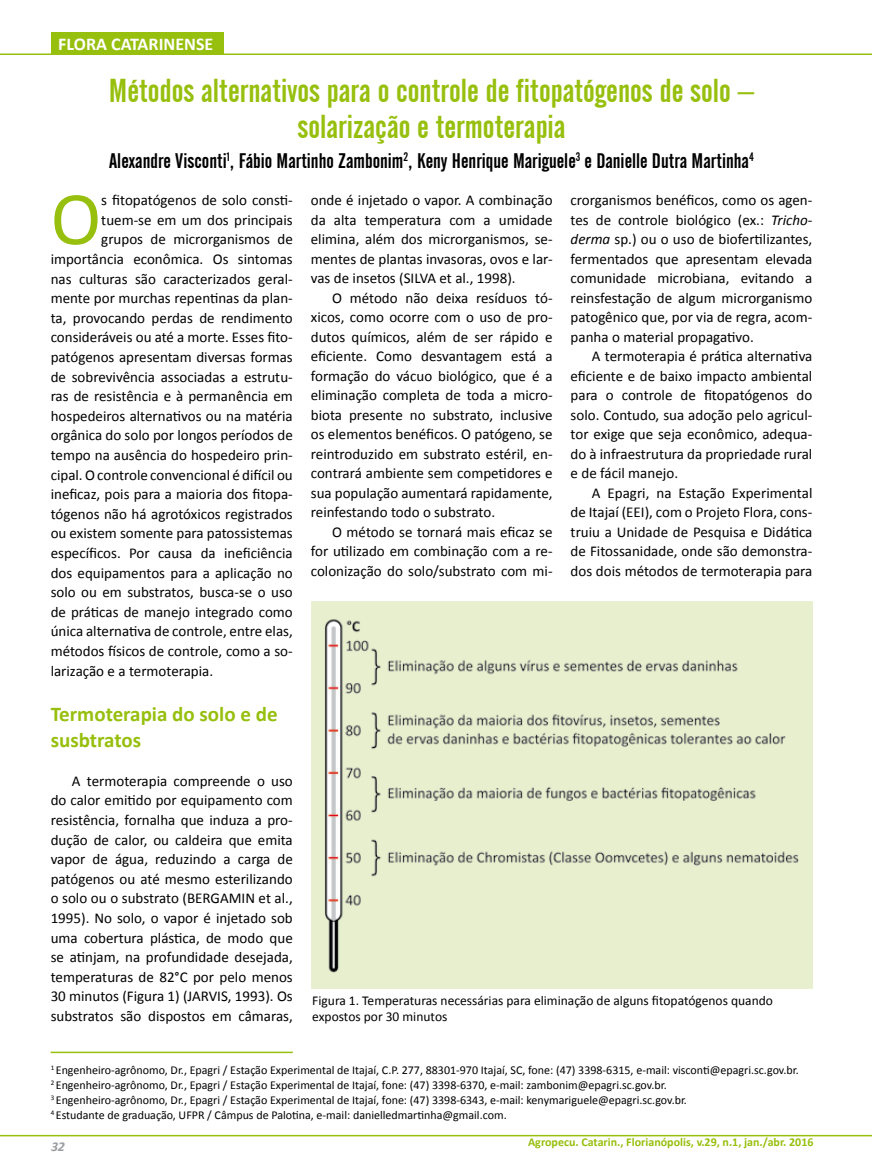
<style>
.page{position:relative;width:872px;height:1170px;background:#fff}
.page>*{position:absolute;margin:0;border:0;box-sizing:border-box;transform-origin:0 0}
.t1{font:76.5px "Calibri";color:#97bf0d}
.t2{font:33px/36px "Alternate Gothic No 2 BT";color:#97bf0d;text-align:center}
.t3{font:21px "Alternate Gothic No 2 BT";color:#000}
.t4{font:700 21px/25.7px "Calibri";color:#97bf0d}
.t5{font:700 18px "Calibri";color:#fff}
.t6{font:15px/19.5px "Calibri";color:#000;text-align:justify}
.t7{font:13.5px/16.5px "Calibri";color:#000}
.t8{font:italic 700 13.5px "Calibri";color:#9c9e9f}
.t9{font:12px/15px "Calibri";color:#000}
.t10{font:700 12px "Calibri";color:#97bf0d}
.s1{font-style:italic}
</style>
<div class="page">
<hr style="left:0;top:53px;width:872px;height:2px;background:#97bf0d">
<hr style="left:0;top:1134px;width:872px;height:2px;background:#97bf0d">
<div style="left:51px;top:32px;width:173px;height:23px;background:#97bf0d"></div>
<hr style="left:51px;top:1051px;width:242px;height:2px;background:#97bf0d">
<img style="left:311px;top:601px;width:501px;height:387px">
<p class="t5" style="left:58px;top:32px;width:156px">FLORA CATARINENSE</p>
<h2 class="t2" style="left:109px;top:73px;width:646px">Métodos alternativos para o controle de fitopatógenos de solo – solarização e termoterapia</h2>
<h3 class="t3" style="left:109px;top:149px;width:646px">Alexandre Visconti<sup>1</sup>, Fábio Martinho Zambonim<sup>2</sup>, Keny Henrique Mariguele<sup>3</sup> e Danielle Dutra Martinha<sup>4</sup></h3>
<p class="t6" style="left:311px;top:190px;width:243px">onde é injetado o vapor. A combinação da alta temperatura com a umidade elimina, além dos microrganismos, se&shy;mentes de plantas invasoras, ovos e lar&shy;vas de insetos (SILVA et al., 1998).</p>
<p class="t6" style="left:311px;top:287px;width:243px;text-indent:21px">O método não deixa resíduos tó&shy;xicos, como ocorre com o uso de pro&shy;dutos químicos, além de ser rápido e eficiente. Como desvantagem está a formação do vácuo biológico, que é a eliminação completa de toda a micro&shy;biota presente no substrato, inclusive os elementos benéficos. O patógeno, se reintroduzido em substrato estéril, en&shy;contrará ambiente sem competidores e sua população aumentará rapidamente, reinfestando todo o substrato.</p>
<p class="t6" style="left:311px;top:521px;width:243px;text-indent:21px">O método se tornará mais eficaz se for utilizado em combinação com a re&shy;colonização do solo/substrato com mi-</p>
<p class="t6" style="left:570px;top:190px;width:243px">crorganismos benéficos, como os agen&shy;tes de controle biológico (ex.: <span class="s1">Tricho&shy;derma</span> sp.) ou o uso de biofertilizantes, fermentados que apresentam elevada comunidade microbiana, evitando a reinsfestação de algum microrganismo patogênico que, por via de regra, acom&shy;panha o material propagativo.</p>
<p class="t6" style="left:570px;top:346px;width:243px;text-indent:21px">A termoterapia é prática alternativa eficiente e de baixo impacto ambiental para o controle de fitopatógenos do solo. Contudo, sua adoção pelo agricul&shy;tor exige que seja econômico, adequa&shy;do à infraestrutura da propriedade rural e de fácil manejo.</p>
<p class="t6" style="left:570px;top:482px;width:243px;text-indent:21px">A Epagri, na Estação Experimental de Itajaí (EEI), com o Projeto Flora, cons&shy;truiu a Unidade de Pesquisa e Didática de Fitossanidade, onde são demonstra&shy;dos dois métodos de termoterapia para</p>
<h1 class="t1" style="left:51px;top:166px;width:52px">O</h1>
<p class="t6" style="left:101px;top:190px;width:193px">s fitopatógenos de solo consti-</p>
<p class="t6" style="left:101px;top:209px;width:193px">tuem-se em um dos principais</p>
<p class="t6" style="left:101px;top:229px;width:193px">grupos de microrganismos de</p>
<p class="t6" style="left:51px;top:249px;width:244px">importância econômica. Os sintomas</p>
<p class="t6" style="left:51px;top:268px;width:244px">nas culturas são caracterizados geral-</p>
<p class="t6" style="left:51px;top:288px;width:244px">mente por murchas repentinas da plan-</p>
<p class="t6" style="left:51px;top:307px;width:244px">ta, provocando perdas de rendimento</p>
<p class="t6" style="left:51px;top:327px;width:243px">consideráveis ou até a morte. Esses fito-</p>
<p class="t6" style="left:51px;top:347px;width:244px">patógenos apresentam diversas formas</p>
<p class="t6" style="left:51px;top:366px;width:244px">de sobrevivência associadas a estrutu-</p>
<p class="t6" style="left:51px;top:386px;width:244px">ras de resistência e à permanência em</p>
<p class="t6" style="left:51px;top:405px;width:244px">hospedeiros alternativos ou na matéria</p>
<p class="t6" style="left:51px;top:425px;width:244px">orgânica do solo por longos períodos de</p>
<p class="t6" style="left:51px;top:445px;width:244px">tempo na ausência do hospedeiro prin-</p>
<p class="t6" style="left:51px;top:464px;width:244px">cipal. O controle convencional é difícil ou</p>
<p class="t6" style="left:51px;top:484px;width:244px">ineficaz, pois para a maioria dos fitopa-</p>
<p class="t6" style="left:51px;top:503px;width:244px">tógenos não há agrotóxicos registrados</p>
<p class="t6" style="left:51px;top:523px;width:244px">ou existem somente para patossistemas</p>
<p class="t6" style="left:51px;top:542px;width:244px">específicos. Por causa da ineficiência</p>
<p class="t6" style="left:51px;top:562px;width:244px">dos equipamentos para a aplicação no</p>
<p class="t6" style="left:51px;top:582px;width:244px">solo ou em substratos, busca-se o uso</p>
<p class="t6" style="left:51px;top:601px;width:244px">de práticas de manejo integrado como</p>
<p class="t6" style="left:51px;top:621px;width:244px">única alternativa de controle, entre elas,</p>
<p class="t6" style="left:51px;top:640px;width:244px">métodos físicos de controle, como a so-</p>
<p class="t6" style="left:51px;top:660px;width:164px">larização e a termoterapia.</p>
<h3 class="t4" style="left:51px;top:700px;width:228px">Termoterapia do solo e de susbtratos</h3>
<p class="t6" style="left:51px;top:770px;width:244px;text-indent:21px">A termoterapia compreende o uso do calor emitido por equipamento com resistência, fornalha que induza a pro&shy;dução de calor, ou caldeira que emita vapor de água, reduzindo a carga de patógenos ou até mesmo esterilizando o solo ou o substrato (BERGAMIN et al., 1995). No solo, o vapor é injetado sob uma cobertura plástica, de modo que se atinjam, na profundidade desejada, temperaturas de 82°C por pelo menos 30 minutos (Figura 1) (JARVIS, 1993). Os substratos são dispostos em câmaras,</p>
<p class="t7" style="left:312px;top:991px;width:462px">Figura 1. Temperaturas necessárias para eliminação de alguns fitopatógenos quando expostos por 30 minutos</p>
<p class="t9" style="left:51px;top:1061px;width:749px"><sup>1</sup> Engenheiro-agrônomo, Dr., Epagri / Estação Experimental de Itajaí, C.P. 277, 88301-970 Itajaí, SC, fone: (47) 3398-6315, e-mail: visconti@epagri.sc.gov.br.<br><sup>2</sup> Engenheiro-agrônomo, Dr., Epagri / Estação Experimental de Itajaí, fone: (47) 3398-6370, e-mail: zambonim@epagri.sc.gov.br.<br><sup>3</sup> Engenheiro-agrônomo, Dr., Epagri / Estação Experimental de Itajaí, fone: (47) 3398-6343, e-mail: kenymariguele@epagri.sc.gov.br.<br><sup>4</sup> Estudante de graduação, UFPR / Câmpus de Palotina, e-mail: danielledmartinha@gmail.com.</p>
<p class="t8" style="left:51px;top:1137px;width:16px">32</p>
<p class="t10" style="left:528px;top:1133px;width:287px">Agropecu. Catarin., Florianópolis, v.29, n.1, jan./abr. 2016</p>
</div>
